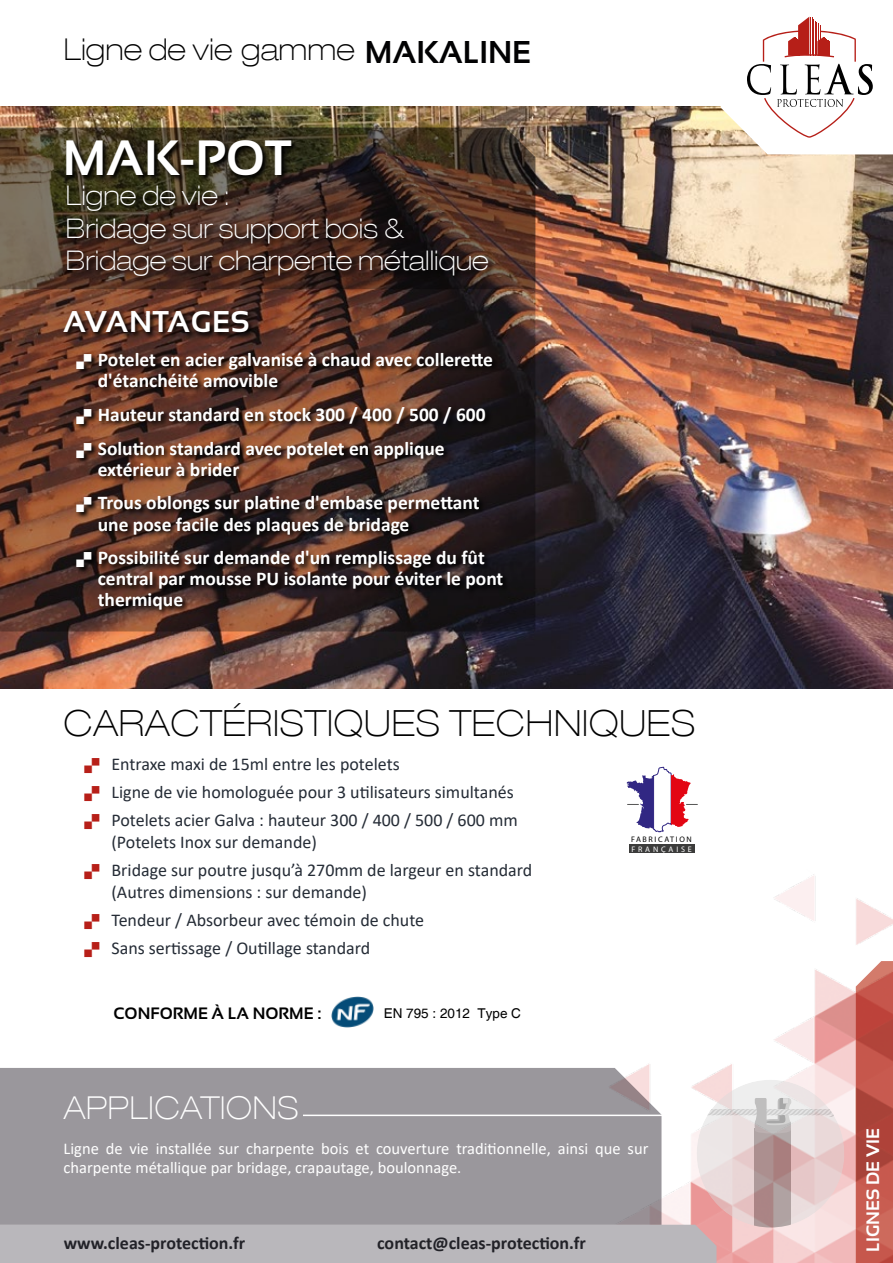
<style>
.page{position:relative;width:893px;height:1263px;background:#fff}
.page>*{position:absolute;margin:0;border:0;box-sizing:border-box;transform-origin:0 0}
.t1{font:700 49.5px "Sansation";color:#fff}
.t2{font:100 expanded 36px "Helvetica Neue LT Com";letter-spacing:.025em;color:#000}
.t3{font:100 expanded 31.5px "Helvetica Neue LT Com";letter-spacing:.025em;color:#fff}
.t4{font:700 31.5px "Sansation";color:#020203}
.t5{font:100 expanded 30px "Helvetica Neue LT Com";color:#000}
.t6{font:700 30px "Sansation";letter-spacing:.025em;color:#fff}
.t7{font:100 expanded 27px/32.4px "Helvetica Neue LT Com";color:#fff}
.t8{font:700 19.5px/33.8px "Calibri";color:#fff}
.t9{font:18px/28px "Calibri";color:#252c36}
.t10{font:700 18px "Calibri";color:#222228}
.t11{font:700 18px "Sansation";color:#fff}
.t12{font:16.5px/19.8px "Calibri";color:#fff}
.t13{font:700 16.5px "Sansation";color:#000}
.t14{font:13.5px "Helvetica";color:#000}
.t15{font:8.1px "Myriad Pro";letter-spacing:.2em;color:#000}
.t16{font:8.1px "Myriad Pro";letter-spacing:.35em;color:#fff}
</style>
<div class="page">
<img style="left:0;top:106px;width:893px;height:583px">
<img style="left:642px;top:874px;width:251px;height:389px">
<svg style="left:0;top:289px;width:535px;height:342px;background:#563327"></svg>
<svg style="left:75px;top:351px;width:436px;height:265px;background:#442a22"></svg>
<svg style="left:62px;top:309px;width:194px;height:31px;background:#45261c"></svg>
<svg style="left:0;top:128px;width:535px;height:161px;background:#4f3f2f"></svg>
<svg style="left:65px;top:139px;width:234px;height:44px;background:#2b2717"></svg>
<div style="left:0;top:1225px;width:716px;height:38px;background:#b9b7bb"></div>
<svg style="left:66px;top:185px;width:429px;height:98px;background:#3e281e"></svg>
<div style="left:629px;top:844px;width:65px;height:9px;background:#3c3c3b"></div>
<svg style="left:627px;top:767px;width:71px;height:66px"></svg>
<div style="left:0;top:1068px;width:661px;height:157px;background:#9a979c"></div>
<hr style="left:303px;top:1114px;width:374px;height:2px;background:#fff">
<svg style="left:721px;top:16px;width:172px;height:138px"></svg>
<img style="left:332px;top:997px;width:41px;height:31px">
<svg style="left:856px;top:961px;width:37px;height:302px;background:#c0574c"></svg>
<svg style="left:697px;top:1080px;width:147px;height:147px;background:#e8d6d7"></svg>
<svg style="left:755px;top:1133px;width:36px;height:94px;background:#ac9090"></svg>
<svg style="left:702px;top:1098px;width:138px;height:35px;background:#e2dcdc"></svg>
<svg style="left:77px;top:354px;width:15px;height:15px"></svg>
<svg style="left:77px;top:409px;width:15px;height:15px"></svg>
<svg style="left:77px;top:442px;width:15px;height:16px"></svg>
<svg style="left:77px;top:497px;width:15px;height:15px"></svg>
<svg style="left:77px;top:552px;width:15px;height:15px"></svg>
<h3 class="t5" style="left:64px;top:31px;width:292px">Ligne de vie gamme</h3>
<h3 class="t4" style="left:365px;top:34px;width:168px">MAKALINE</h3>
<h1 class="t1" style="left:63px;top:130px;width:230px">MAK-POT</h1>
<h3 class="t7" style="left:66px;top:179px;width:424px">Ligne de vie :<br>Bridage sur support bois &amp;<br>Bridage sur charpente métallique</h3>
<h3 class="t6" style="left:63px;top:305px;width:188px">AVANTAGES</h3>
<p class="t8" style="left:98px;top:349px;width:397px;line-height:21px">Potelet en acier galvanisé à chaud avec collerette d'étanchéité amovible</p>
<p class="t8" style="left:98px;top:397px;width:389px">Hauteur standard en stock 300 / 400 / 500 / 600<br>Solution standard avec potelet en applique</p>
<p class="t8" style="left:98px;top:452px;width:383px">extérieur à brider<br>Trous oblongs sur platine d'embase permettant</p>
<p class="t8" style="left:98px;top:507px;width:388px">une pose facile des plaques de bridage<br>Possibilité sur demande d'un remplissage du fût</p>
<p class="t8" style="left:98px;top:568px;width:407px;line-height:21px">central par mousse PU isolante pour éviter le pont thermique</p>
<h2 class="t2" style="left:64px;top:701px;width:633px">CARACTÉRISTIQUES TECHNIQUES</h2>
<p class="t9" style="left:112px;top:750px;width:408px">Entraxe maxi de 15ml entre les potelets<br>Ligne de vie homologuée pour 3 utilisateurs simultanés<br>Potelets acier Galva : hauteur 300 / 400 / 500 / 600 mm</p>
<p class="t9" style="left:112px;top:827px;width:422px">(Potelets Inox sur demande)<br>Bridage sur poutre jusqu’à 270mm de largeur en standard</p>
<p class="t9" style="left:112px;top:877px;width:314px">(Autres dimensions : sur demande)<br>Tendeur / Absorbeur avec témoin de chute<br>Sans sertissage / Outillage standard</p>
<p class="t15" style="left:631px;top:834px;width:62px">FABRICATION</p>
<p class="t16" style="left:631px;top:844px;width:62px">FRANÇAISE</p>
<p class="t13" style="left:113px;top:1004px;width:209px">CONFORME À LA NORME :</p>
<p class="t14" style="left:384px;top:1006px;width:139px">EN 795 : 2012 Type C</p>
<h3 class="t3" style="left:64px;top:1088px;width:236px">APPLICATIONS</h3>
<p class="t12" style="left:64px;top:1138px;width:586px">Ligne de vie installée sur charpente bois et couverture traditionnelle, ainsi que sur charpente métallique par bridage, crapautage, boulonnage.</p>
<p class="t10" style="left:64px;top:1231px;width:183px">www.cleas-protection.fr</p>
<p class="t10" style="left:377px;top:1231px;width:210px">contact@cleas-protection.fr</p>
<p class="t11" style="left:863px;top:1251px;width:125px;rotate:-90deg">LIGNES DE VIE</p>
</div>
